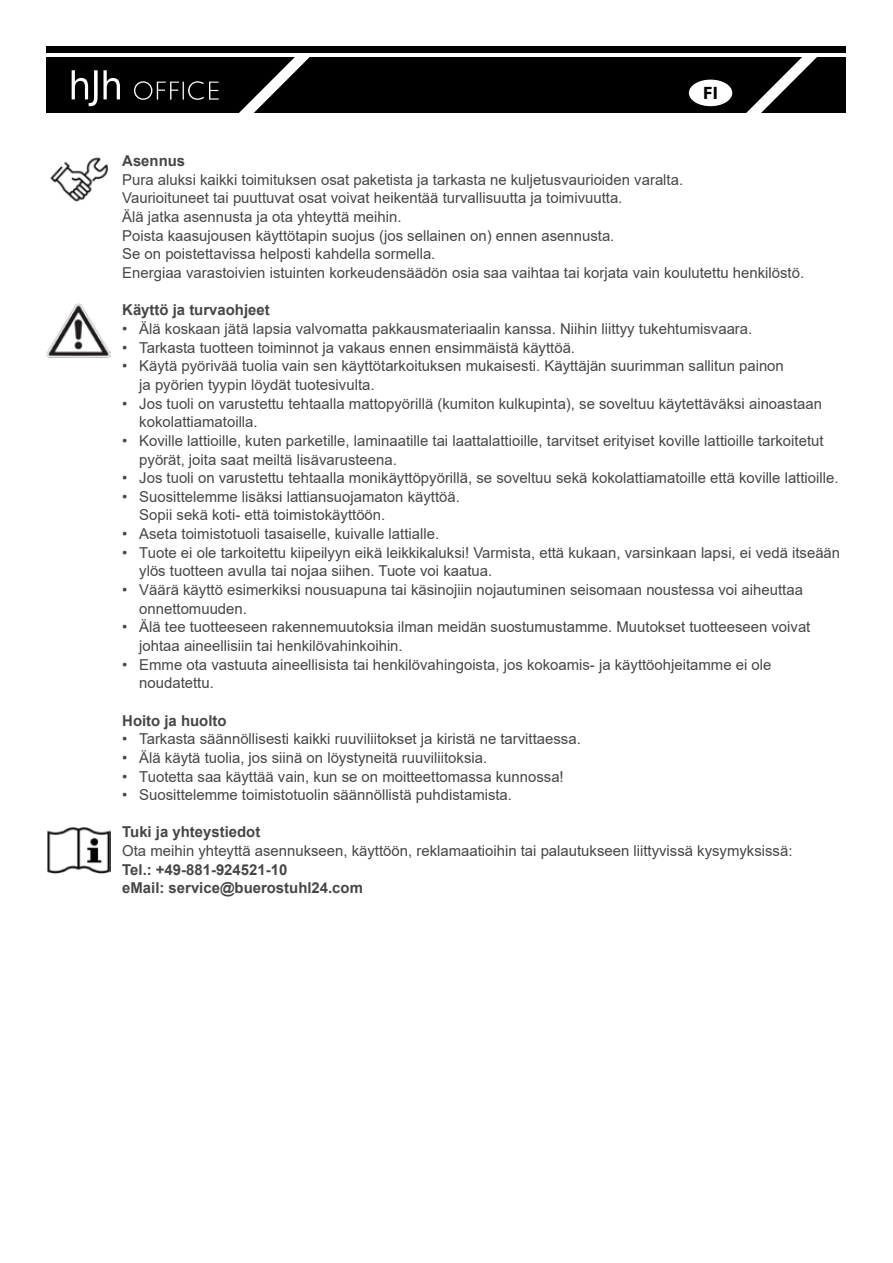
<style>
.page{position:relative;width:893px;height:1263px;background:#fff}
.page>*{position:absolute;margin:0;border:0;box-sizing:border-box;transform-origin:0 0}
.t1{font:700 18px "Myriad Pro";color:#000}
.t2{font:15px/18.6px "Arial";color:#464646}
.t3{font:700 15px/18.6px "Arial";color:#464646}
</style>
<div class="page">
<div style="left:47px;top:57px;width:799px;height:55px;background:#000"></div>
<svg style="left:72px;top:70px;width:48px;height:36px"></svg>
<svg style="left:134px;top:81px;width:85px;height:19px"></svg>
<div style="left:690px;top:80px;width:41px;height:25px;background:#fff;border-radius:50%"></div>
<div style="left:689px;top:80px;width:43px;height:26px;border:2px solid #fff;border-radius:50%"></div>
<svg style="left:226px;top:46px;width:96px;height:67px"></svg>
<svg style="left:733px;top:46px;width:96px;height:67px"></svg>
<div style="left:47px;top:47px;width:799px;height:6px;background:#000"></div>
<img style="left:47px;top:303px;width:64px;height:54px">
<img style="left:47px;top:827px;width:64px;height:46px">
<img style="left:50px;top:157px;width:60px;height:45px">
<p class="t1" style="left:703px;top:81px;width:16px">FI</p>
<p class="t3" style="left:122px;top:152px;width:64px">Asennus</p>
<p class="t2" style="left:122px;top:170px;width:683px">Pura aluksi kaikki toimituksen osat paketista ja tarkasta ne kuljetusvaurioiden varalta.<br>Vaurioituneet tai puuttuvat osat voivat heikentää turvallisuutta ja toimivuutta.<br>Älä jatka asennusta ja ota yhteyttä meihin.<br>Poista kaasujousen käyttötapin suojus (jos sellainen on) ennen asennusta.<br>Se on poistettavissa helposti kahdella sormella.<br>Energiaa varastoivien istuinten korkeudensäädön osia saa vaihtaa tai korjata vain koulutettu henkilöstö.</p>
<p class="t3" style="left:122px;top:301px;width:149px">Käyttö ja turvaohjeet</p>
<p class="t2" style="left:122px;top:319px;width:632px">• Älä koskaan jätä lapsia valvomatta pakkausmateriaalin kanssa. Niihin liittyy tukehtumisvaara.</p>
<p class="t2" style="left:122px;top:338px;width:454px">• Tarkasta tuotteen toiminnot ja vakaus ennen ensimmäistä käyttöä.</p>
<p class="t2" style="left:139px;top:357px;width:646px;text-indent:-17px">• Käytä pyörivää tuolia vain sen käyttötarkoituksen mukaisesti. Käyttäjän suurimman sallitun painon ja pyörien tyypin löydät tuotesivulta.</p>
<p class="t2" style="left:139px;top:394px;width:684px;text-indent:-17px">• Jos tuoli on varustettu tehtaalla mattopyörillä (kumiton kulkupinta), se soveltuu käytettäväksi ainoastaan kokolattiamatoilla.</p>
<p class="t2" style="left:139px;top:431px;width:686px;text-indent:-17px">• Koville lattioille, kuten parketille, laminaatille tai laattalattioille, tarvitset erityiset koville lattioille tarkoitetut pyörät, joita saat meiltä lisävarusteena.</p>
<p class="t2" style="left:122px;top:468px;width:718px">• Jos tuoli on varustettu tehtaalla monikäyttöpyörillä, se soveltuu sekä kokolattiamatoille että koville lattioille.</p>
<p class="t2" style="left:139px;top:487px;width:322px;text-indent:-17px">• Suosittelemme lisäksi lattiansuojamaton käyttöä.<br>Sopii sekä koti- että toimistokäyttöön.</p>
<p class="t2" style="left:122px;top:524px;width:318px">• Aseta toimistotuoli tasaiselle, kuivalle lattialle.</p>
<p class="t2" style="left:139px;top:543px;width:702px;text-indent:-17px">• Tuote ei ole tarkoitettu kiipeilyyn eikä leikkikaluksi! Varmista, että kukaan, varsinkaan lapsi, ei vedä itseään ylös tuotteen avulla tai nojaa siihen. Tuote voi kaatua.</p>
<p class="t2" style="left:139px;top:580px;width:665px;text-indent:-17px">• Väärä käyttö esimerkiksi nousuapuna tai käsinojiin nojautuminen seisomaan noustessa voi aiheuttaa onnettomuuden.</p>
<p class="t2" style="left:139px;top:618px;width:673px;text-indent:-17px">• Älä tee tuotteeseen rakennemuutoksia ilman meidän suostumustamme. Muutokset tuotteeseen voivat johtaa aineellisiin tai henkilövahinkoihin.</p>
<p class="t2" style="left:139px;top:655px;width:634px;text-indent:-17px">• Emme ota vastuuta aineellisista tai henkilövahingoista, jos kokoamis- ja käyttöohjeitamme ei ole noudatettu.</p>
<p class="t3" style="left:122px;top:711px;width:106px">Hoito ja huolto</p>
<p class="t2" style="left:122px;top:729px;width:460px">• Tarkasta säännöllisesti kaikki ruuviliitokset ja kiristä ne tarvittaessa.</p>
<p class="t2" style="left:122px;top:748px;width:366px">• Älä käytä tuolia, jos siinä on löystyneitä ruuviliitoksia.</p>
<p class="t2" style="left:122px;top:767px;width:443px">• Tuotetta saa käyttää vain, kun se on moitteettomassa kunnossa!</p>
<p class="t2" style="left:122px;top:785px;width:391px">• Suosittelemme toimistotuolin säännöllistä puhdistamista.</p>
<p class="t3" style="left:122px;top:823px;width:140px">Tuki ja yhteystiedot</p>
<p class="t2" style="left:122px;top:841px;width:672px">Ota meihin yhteyttä asennukseen, käyttöön, reklamaatioihin tai palautukseen liittyvissä kysymyksissä:</p>
<p class="t3" style="left:122px;top:860px;width:242px">Tel.: +49-881-924521-10<br>eMail: service@buerostuhl24.com</p>
</div>
